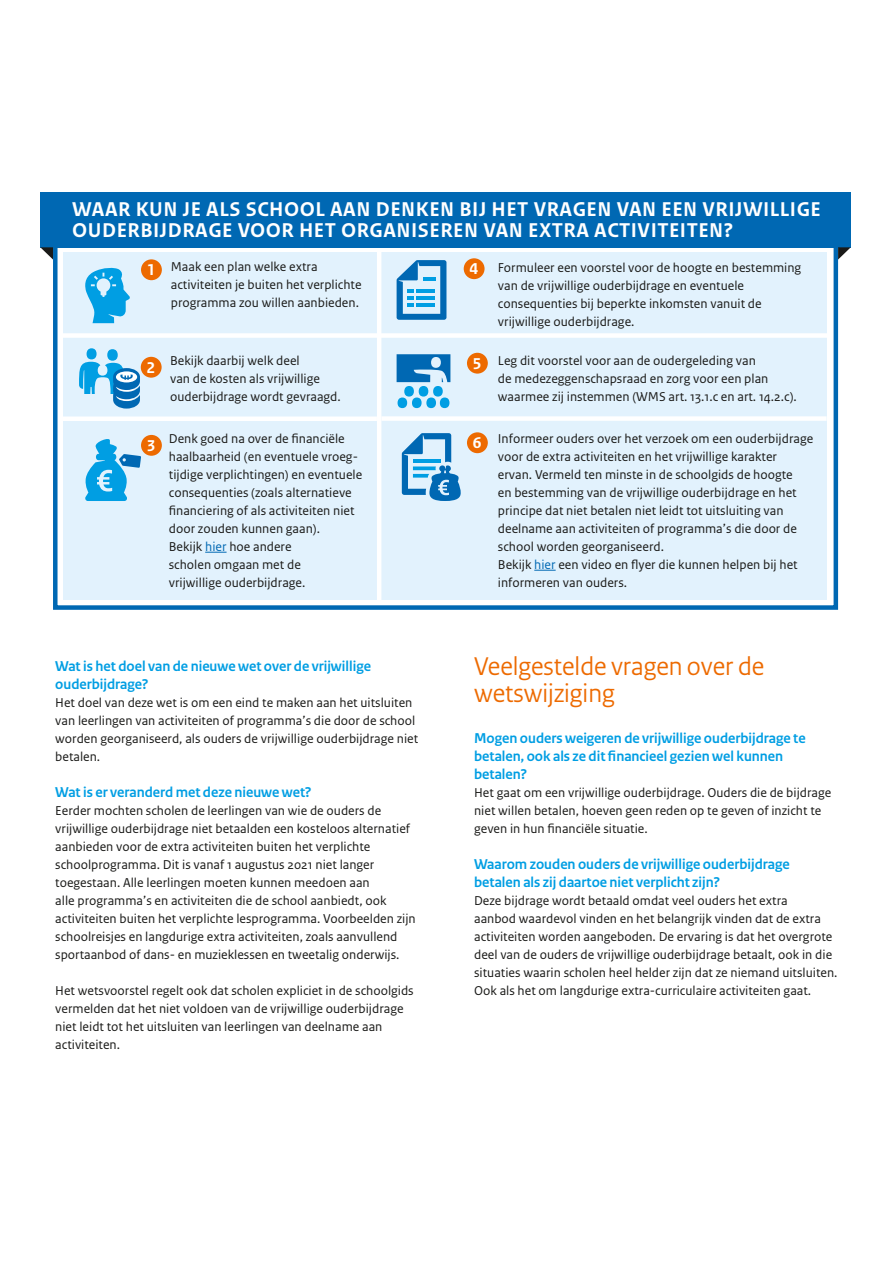
<style>
.page{position:relative;width:893px;height:1263px;background:#fff}
.page>*{position:absolute;margin:0;border:0;box-sizing:border-box;transform-origin:0 0}
.H2_v2{font:27px/27px "Rijksoverheid Sans Heading";color:#ed6a00}
.t1{font:700 21px/21px "Rijksoverheid Sans Text";letter-spacing:.025em;color:#fff}
.t2{font:700 16.5px "Rijksoverheid Sans Text";color:#fff}
.H3_v2{font:700 15px/18px "Rijksoverheid Sans Heading";color:#009ee3}
.Broodtekst__ruimte_n{font:13.5px/18px "Rijksoverheid Sans Text";color:#1a1a18}
.Broodtekst__zwart_ta{font:13.5px/18px "Rijksoverheid Sans Text";color:#1a1a18}
.s1{color:#0068b3}
</style>
<div class="page">
<div style="left:63px;top:252px;width:764px;height:348px;background:#e2f2fd"></div>
<div style="left:53px;top:226px;width:785px;height:384px;border:4px solid #0068b3"></div>
<div style="left:40px;top:192px;width:811px;height:55px;background:#0068b3"></div>
<svg style="left:40px;top:247px;width:13px;height:13px"></svg>
<div style="left:140px;top:258px;width:23px;height:24px;background:#ed6a00;border-radius:50%"></div>
<div style="left:138px;top:256px;width:27px;height:27px;border:3px solid #e2f2fd;border-radius:50%"></div>
<div style="left:139px;top:355px;width:24px;height:24px;background:#ed6a00;border-radius:50%"></div>
<div style="left:138px;top:354px;width:27px;height:27px;border:3px solid #e2f2fd;border-radius:50%"></div>
<div style="left:140px;top:433px;width:23px;height:24px;background:#ed6a00;border-radius:50%"></div>
<div style="left:138px;top:432px;width:27px;height:27px;border:3px solid #e2f2fd;border-radius:50%"></div>
<div style="left:462px;top:257px;width:24px;height:24px;background:#ed6a00;border-radius:50%"></div>
<div style="left:461px;top:255px;width:27px;height:27px;border:3px solid #e2f2fd;border-radius:50%"></div>
<div style="left:465px;top:351px;width:24px;height:24px;background:#ed6a00;border-radius:50%"></div>
<div style="left:464px;top:350px;width:27px;height:27px;border:3px solid #e2f2fd;border-radius:50%"></div>
<div style="left:465px;top:431px;width:24px;height:24px;background:#ed6a00;border-radius:50%"></div>
<div style="left:464px;top:429px;width:27px;height:27px;border:3px solid #e2f2fd;border-radius:50%"></div>
<svg style="left:838px;top:247px;width:13px;height:13px"></svg>
<svg style="left:85px;top:438px;width:56px;height:63px"></svg>
<svg style="left:397px;top:354px;width:53px;height:28px"></svg>
<div style="left:398px;top:397px;width:9px;height:11px;background:#009ee3;border-radius:50%"></div>
<div style="left:412px;top:397px;width:10px;height:11px;background:#009ee3;border-radius:50%"></div>
<div style="left:404px;top:386px;width:10px;height:11px;background:#009ee3;border-radius:50%"></div>
<div style="left:419px;top:386px;width:9px;height:11px;background:#009ee3;border-radius:50%"></div>
<div style="left:433px;top:386px;width:10px;height:11px;background:#009ee3;border-radius:50%"></div>
<div style="left:426px;top:397px;width:10px;height:11px;background:#009ee3;border-radius:50%"></div>
<div style="left:440px;top:397px;width:9px;height:11px;background:#009ee3;border-radius:50%"></div>
<svg style="left:402px;top:433px;width:59px;height:68px"></svg>
<hr style="left:413px;top:459px;width:27px;height:4px;background:#009ee3">
<hr style="left:377px;top:250px;width:4px;height:350px;background:#fff">
<div style="left:60px;top:333px;width:771px;height:5px;background:#fff"></div>
<div style="left:60px;top:416px;width:317px;height:5px;background:#fff"></div>
<div style="left:381px;top:416px;width:446px;height:5px;background:#fff"></div>
<div style="left:107px;top:349px;width:11px;height:12px;background:#009ee3;border-radius:50%"></div>
<div style="left:87px;top:348px;width:10px;height:11px;background:#009ee3;border-radius:50%"></div>
<svg style="left:85px;top:267px;width:45px;height:56px"></svg>
<svg style="left:397px;top:260px;width:49px;height:60px"></svg>
<hr style="left:417px;top:303px;width:18px;height:4px;background:#009ee3">
<svg style="left:79px;top:362px;width:61px;height:47px"></svg>
<svg style="left:205px;top:552px;width:22px;height:1px"></svg>
<svg style="left:534px;top:570px;width:22px;height:1px"></svg>
<h2 class="t1" style="left:72px;top:199px;width:750px">WAAR KUN JE ALS SCHOOL AAN DENKEN BIJ HET VRAGEN VAN EEN VRIJWILLIGE<br>OUDERBIJDRAGE VOOR HET ORGANISEREN VAN EXTRA ACTIVITEITEN?</h2>
<p class="t2" style="left:147px;top:261px;width:10px">1</p>
<p class="Broodtekst__zwart_ta" style="left:171px;top:258px;width:148px">Maak een plan welke extra</p>
<p class="Broodtekst__zwart_ta" style="left:171px;top:276px;width:192px">activiteiten je buiten het verplichte programma zou willen aanbieden.</p>
<p class="t2" style="left:469px;top:260px;width:10px">4</p>
<p class="Broodtekst__zwart_ta" style="left:498px;top:259px;width:305px">Formuleer een voorstel voor de hoogte en bestemming van de vrijwillige ouderbijdrage en eventuele consequenties bij beperkte inkomsten vanuit de vrijwillige ouderbijdrage.</p>
<p class="t2" style="left:473px;top:354px;width:10px">5</p>
<p class="Broodtekst__zwart_ta" style="left:498px;top:352px;width:300px">Leg dit voorstel voor aan de oudergeleding van<br>de medezeggenschapsraad en zorg voor een plan waarmee zij instemmen (WMS art. 13.1.c en art. 14.2.c).</p>
<p class="t2" style="left:473px;top:434px;width:10px">6</p>
<p class="Broodtekst__zwart_ta" style="left:498px;top:430px;width:317px">Informeer ouders over het verzoek om een ouderbijdrage voor de extra activiteiten en het vrijwillige karakter ervan. Vermeld ten minste in de schoolgids de hoogte<br>en bestemming van de vrijwillige ouderbijdrage en het principe dat niet betalen niet leidt tot uitsluiting van deelname aan activiteiten of programma’s die door de school worden georganiseerd.<br>Bekijk <span class="s1">hier</span> een video en flyer die kunnen helpen bij het informeren van ouders.</p>
<p class="t2" style="left:146px;top:358px;width:10px">2</p>
<p class="Broodtekst__zwart_ta" style="left:170px;top:352px;width:172px">Bekijk daarbij welk deel<br>van de kosten als vrijwillige ouderbijdrage wordt gevraagd.</p>
<p class="t2" style="left:147px;top:436px;width:10px">3</p>
<p class="Broodtekst__zwart_ta" style="left:169px;top:430px;width:195px">Denk goed na over de financiële haalbaarheid (en eventuele vroeg&shy;tijdige verplichtingen) en eventuele consequenties (zoals alternatieve financiering of als activiteiten niet door zouden kunnen gaan).</p>
<p class="Broodtekst__zwart_ta" style="left:169px;top:538px;width:138px">Bekijk <span class="s1">hier</span> hoe andere scholen omgaan met de vrijwillige ouderbijdrage.</p>
<h3 class="H3_v2" style="left:55px;top:658px;width:317px">Wat is het doel van de nieuwe wet over de vrijwillige ouderbijdrage?</h3>
<p class="Broodtekst__ruimte_n" style="left:55px;top:694px;width:364px">Het doel van deze wet is om een eind te maken aan het uitsluiten van leerlingen van activiteiten of programma’s die door de school worden georganiseerd, als ouders de vrijwillige ouderbijdrage niet betalen.</p>
<h3 class="H3_v2" style="left:55px;top:784px;width:258px">Wat is er veranderd met deze nieuwe wet?</h3>
<p class="Broodtekst__ruimte_n" style="left:55px;top:802px;width:362px">Eerder mochten scholen de leerlingen van wie de ouders de vrijwillige ouderbijdrage niet betaalden een kosteloos alternatief aanbieden voor de extra activiteiten buiten het verplichte schoolprogramma. Dit is vanaf 1 augustus 2021 niet langer toegestaan. Alle leerlingen moeten kunnen meedoen aan<br>alle programma’s en activiteiten die de school aanbiedt, ook activiteiten buiten het verplichte lesprogramma. Voorbeelden zijn schoolreisjes en langdurige extra activiteiten, zoals aanvullend sportaanbod of dans- en muzieklessen en tweetalig onderwijs.</p>
<p class="Broodtekst__ruimte_n" style="left:55px;top:982px;width:360px">Het wetsvoorstel regelt ook dat scholen expliciet in de schoolgids vermelden dat het niet voldoen van de vrijwillige ouderbijdrage niet leidt tot het uitsluiten van leerlingen van deelname aan activiteiten.</p>
<h2 class="H2_v2" style="left:474px;top:653px;width:292px">Veelgestelde vragen over de wetswijziging</h2>
<h3 class="H3_v2" style="left:474px;top:730px;width:333px">Mogen ouders weigeren de vrijwillige ouderbijdrage te betalen, ook als ze dit financieel gezien wel kunnen betalen?</h3>
<p class="Broodtekst__ruimte_n" style="left:474px;top:784px;width:359px">Het gaat om een vrijwillige ouderbijdrage. Ouders die de bijdrage niet willen betalen, hoeven geen reden op te geven of inzicht te geven in hun financiële situatie.</p>
<h3 class="H3_v2" style="left:474px;top:856px;width:317px">Waarom zouden ouders de vrijwillige ouderbijdrage betalen als zij daartoe niet verplicht zijn?</h3>
<p class="Broodtekst__ruimte_n" style="left:474px;top:892px;width:365px">Deze bijdrage wordt betaald omdat veel ouders het extra<br>aanbod waardevol vinden en het belangrijk vinden dat de extra activiteiten worden aangeboden. De ervaring is dat het overgrote deel van de ouders de vrijwillige ouderbijdrage betaalt, ook in die situaties waarin scholen heel helder zijn dat ze niemand uitsluiten.<br>Ook als het om langdurige extra-curriculaire activiteiten gaat.</p>
</div>
